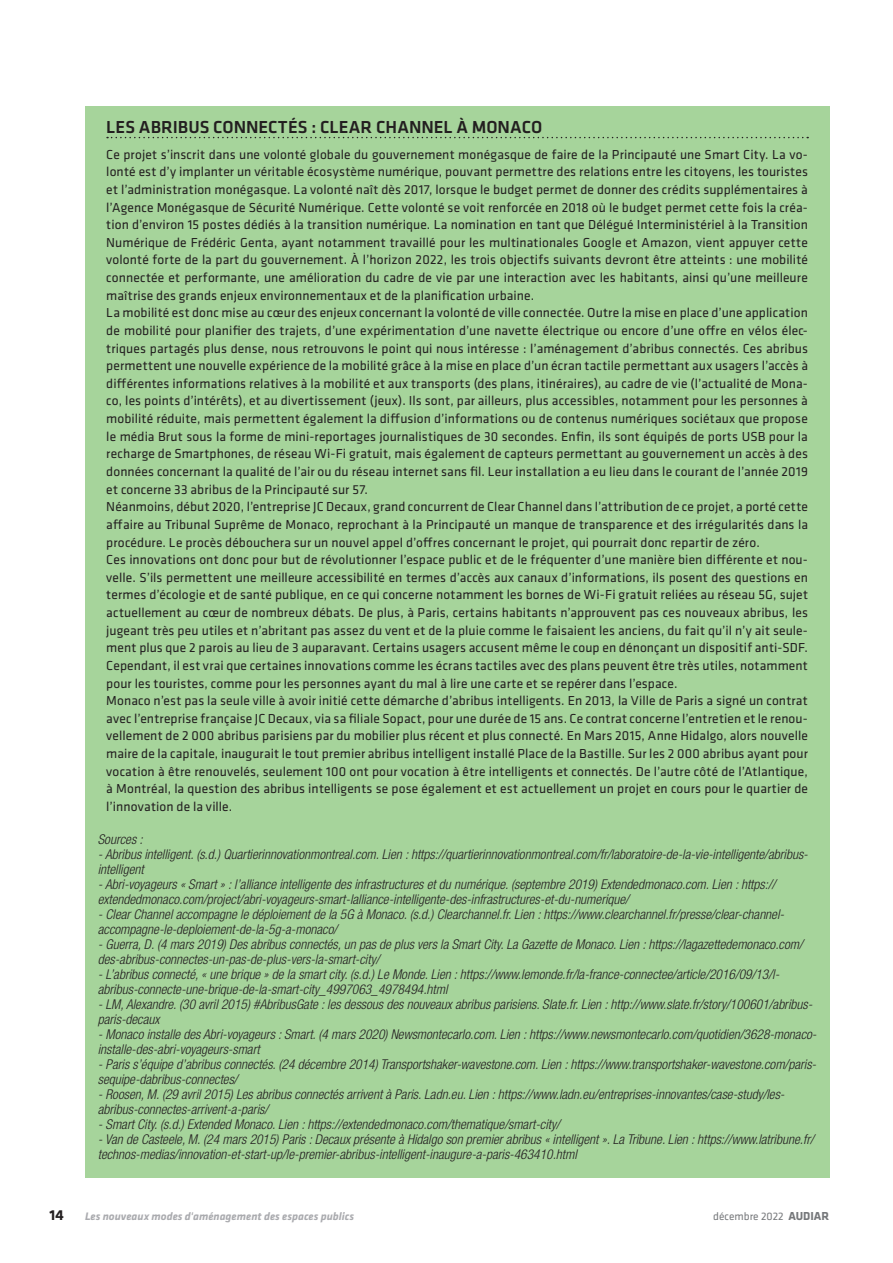
<style>
.page{position:relative;width:893px;height:1263px;background:#fff}
.page>*{position:absolute;margin:0;border:0;box-sizing:border-box;transform-origin:0 0}
.encadré_titre{font:500 18px "Klavika";color:#231f20}
.t1{font:700 15px "Klavika";color:#231f20}
.encadré_texte{font:13.5px/17.7px "Klavika";letter-spacing:.005em;color:#231f20;text-align:justify}
.Source{font:italic 300 condensed 13.5px/15px "Helvetica Neue LT Std";color:#231f20}
.t2{font:italic 700 11.25px "Klavika";color:#aaabaf}
.t3{font:11.25px "Klavika";color:#76787b}
.s1{font-weight:700;font-size:12px}
</style>
<div class="page">
<div style="left:85px;top:106px;width:744px;height:1072px;background:#a6d49b"></div>
<svg style="left:107px;top:137px;width:701px;height:1px"></svg>
<p class="encadré_titre" style="left:106px;top:117px;width:438px">LES ABRIBUS CONNECTÉS : CLEAR CHANNEL À MONACO</p>
<p class="encadré_texte" style="left:106px;top:146px;width:703px">Ce projet s’inscrit dans une volonté globale du gouvernement monégasque de faire de la Principauté une Smart City. La vo&shy;lonté est d’y implanter un véritable écosystème numérique, pouvant permettre des relations entre les citoyens, les touristes et l’administration monégasque. La volonté naît dès 2017, lorsque le budget permet de donner des crédits supplémentaires à l’Agence Monégasque de Sécurité Numérique. Cette volonté se voit renforcée en 2018 où le budget permet cette fois la créa&shy;tion d’environ 15 postes dédiés à la transition numérique. La nomination en tant que Délégué Interministériel à la Transition Numérique de Frédéric Genta, ayant notamment travaillé pour les multinationales Google et Amazon, vient appuyer cette volonté forte de la part du gouvernement. À l’horizon 2022, les trois objectifs suivants devront être atteints : une mobilité connectée et performante, une amélioration du cadre de vie par une interaction avec les habitants, ainsi qu’une meilleure maîtrise des grands enjeux environnementaux et de la planification urbaine.</p>
<p class="encadré_texte" style="left:106px;top:304px;width:703px">La mobilité est donc mise au cœur des enjeux concernant la volonté de ville connectée. Outre la mise en place d’une application de mobilité pour planifier des trajets, d’une expérimentation d’une navette électrique ou encore d’une offre en vélos élec&shy;triques partagés plus dense, nous retrouvons le point qui nous intéresse : l’aménagement d’abribus connectés. Ces abribus permettent une nouvelle expérience de la mobilité grâce à la mise en place d’un écran tactile permettant aux usagers l’accès à différentes informations relatives à la mobilité et aux transports (des plans, itinéraires), au cadre de vie (l’actualité de Mona&shy;co, les points d’intérêts), et au divertissement (jeux). Ils sont, par ailleurs, plus accessibles, notamment pour les personnes à mobilité réduite, mais permettent également la diffusion d’informations ou de contenus numériques sociétaux que propose le média Brut sous la forme de mini-reportages journalistiques de 30 secondes. Enfin, ils sont équipés de ports USB pour la recharge de Smartphones, de réseau Wi-Fi gratuit, mais également de capteurs permettant au gouvernement un accès à des données concernant la qualité de l’air ou du réseau internet sans fil. Leur installation a eu lieu dans le courant de l’année 2019 et concerne 33 abribus de la Principauté sur 57.</p>
<p class="encadré_texte" style="left:106px;top:498px;width:703px">Néanmoins, début 2020, l’entreprise JC Decaux, grand concurrent de Clear Channel dans l’attribution de ce projet, a porté cette affaire au Tribunal Suprême de Monaco, reprochant à la Principauté un manque de transparence et des irrégularités dans la procédure. Le procès débouchera sur un nouvel appel d’offres concernant le projet, qui pourrait donc repartir de zéro.</p>
<p class="encadré_texte" style="left:106px;top:551px;width:703px">Ces innovations ont donc pour but de révolutionner l’espace public et de le fréquenter d’une manière bien différente et nou&shy;velle. S’ils permettent une meilleure accessibilité en termes d’accès aux canaux d’informations, ils posent des questions en termes d’écologie et de santé publique, en ce qui concerne notamment les bornes de Wi-Fi gratuit reliées au réseau 5G, sujet actuellement au cœur de nombreux débats. De plus, à Paris, certains habitants n’approuvent pas ces nouveaux abribus, les jugeant très peu utiles et n’abritant pas assez du vent et de la pluie comme le faisaient les anciens, du fait qu’il n’y ait seule&shy;ment plus que 2 parois au lieu de 3 auparavant. Certains usagers accusent même le coup en dénonçant un dispositif anti-SDF.<br>Cependant, il est vrai que certaines innovations comme les écrans tactiles avec des plans peuvent être très utiles, notamment pour les touristes, comme pour les personnes ayant du mal à lire une carte et se repérer dans l’espace.</p>
<p class="encadré_texte" style="left:106px;top:692px;width:703px">Monaco n’est pas la seule ville à avoir initié cette démarche d’abribus intelligents. En 2013, la Ville de Paris a signé un contrat avec l’entreprise française JC Decaux, via sa filiale Sopact, pour une durée de 15 ans. Ce contrat concerne l’entretien et le renou&shy;vellement de 2 000 abribus parisiens par du mobilier plus récent et plus connecté. En Mars 2015, Anne Hidalgo, alors nouvelle maire de la capitale, inaugurait le tout premier abribus intelligent installé Place de la Bastille. Sur les 2 000 abribus ayant pour vocation à être renouvelés, seulement 100 ont pour vocation à être intelligents et connectés. De l’autre côté de l’Atlantique, à Montréal, la question des abribus intelligents se pose également et est actuellement un projet en cours pour le quartier de l’innovation de la ville.</p>
<p class="Source" style="left:98px;top:832px;width:46px">Sources :</p>
<p class="Source" style="left:98px;top:847px;width:712px">- Abribus intelligent. (s.d.) Quartierinnovationmontreal.com. Lien : https://quartierinnovationmontreal.com/fr/laboratoire-de-la-vie-intelligente/abribus&shy;intelligent</p>
<p class="Source" style="left:98px;top:877px;width:679px">- Abri-voyageurs « Smart » : l’alliance intelligente des infrastructures et du numérique. (septembre 2019) Extendedmonaco.com. Lien : https:// extendedmonaco.com/project/abri-voyageurs-smart-lalliance-intelligente-des-infrastructures-et-du-numerique/</p>
<p class="Source" style="left:98px;top:907px;width:688px">- Clear Channel accompagne le déploiement de la 5G à Monaco. (s.d.) Clearchannel.fr. Lien : https://www.clearchannel.fr/presse/clear-channel&shy;accompagne-le-deploiement-de-la-5g-a-monaco/</p>
<p class="Source" style="left:98px;top:937px;width:706px">- Guerra, D. (4 mars 2019) Des abribus connectés, un pas de plus vers la Smart City. La Gazette de Monaco. Lien : https://lagazettedemonaco.com/ des-abribus-connectes-un-pas-de-plus-vers-la-smart-city/</p>
<p class="Source" style="left:98px;top:967px;width:683px">- L’abribus connecté, « une brique » de la smart city. (s.d.) Le Monde. Lien : https://www.lemonde.fr/la-france-connectee/article/2016/09/13/l&shy;abribus-connecte-une-brique-de-la-smart-city_4997063_4978494.html</p>
<p class="Source" style="left:98px;top:997px;width:716px">- LM, Alexandre. (30 avril 2015) #AbribusGate : les dessous des nouveaux abribus parisiens. Slate.fr. Lien : http://www.slate.fr/story/100601/abribus&shy;paris-decaux</p>
<p class="Source" style="left:98px;top:1027px;width:720px">- Monaco installe des Abri-voyageurs : Smart. (4 mars 2020) Newsmontecarlo.com. Lien : https://www.newsmontecarlo.com/quotidien/3628-monaco&shy;installe-des-abri-voyageurs-smart</p>
<p class="Source" style="left:98px;top:1057px;width:720px">- Paris s’équipe d’abribus connectés. (24 décembre 2014) Transportshaker-wavestone.com. Lien : https://www.transportshaker-wavestone.com/paris&shy;sequipe-dabribus-connectes/</p>
<p class="Source" style="left:98px;top:1087px;width:688px">- Roosen, M. (29 avril 2015) Les abribus connectés arrivent à Paris. Ladn.eu. Lien : https://www.ladn.eu/entreprises-innovantes/case-study/les&shy;abribus-connectes-arrivent-a-paris/</p>
<p class="Source" style="left:98px;top:1117px;width:464px">- Smart City. (s.d.) Extended Monaco. Lien : https://extendedmonaco.com/thematique/smart-city/</p>
<p class="Source" style="left:98px;top:1132px;width:717px">- Van de Casteele, M. (24 mars 2015) Paris : Decaux présente à Hidalgo son premier abribus « intelligent ». La Tribune. Lien : https://www.latribune.fr/ technos-medias/innovation-et-start-up/le-premier-abribus-intelligent-inaugure-a-paris-463410.html</p>
<p class="t1" style="left:50px;top:1207px;width:16px">14</p>
<p class="t2" style="left:85px;top:1210px;width:271px">Les nouveaux modes d'aménagement des espaces publics</p>
<p class="t3" style="left:713px;top:1210px;width:117px">décembre 2022 <span class="s1">AUDIAR</span></p>
</div>
